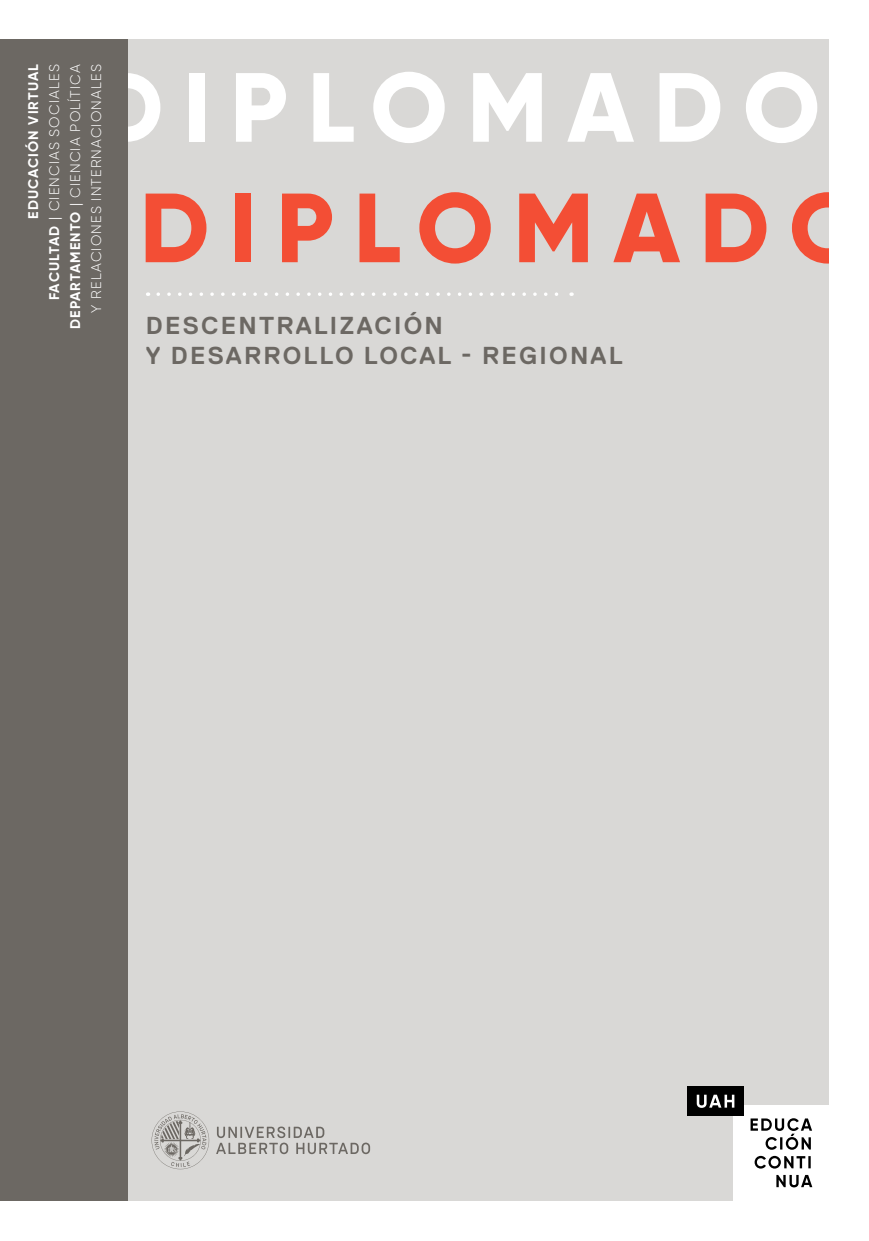
<style>
.page{position:relative;width:869px;height:1241px;background:#fff}
.page>*{position:absolute;margin:0;border:0;box-sizing:border-box;transform-origin:0 0}
.t1{font:800 98px "Gilroy";letter-spacing:.2em;color:#fff}
.t2{font:800 98px "Gilroy";letter-spacing:.2em;color:#f34e35}
.t3{font:700 24.5px/29.8px "Replica Std";letter-spacing:.09em;color:#6c6863}
.t4{font:300 14px/21px "Gilroy";letter-spacing:.08em;color:#fff;text-align:right}
.s1{font-weight:700}
.s2{font-weight:400}
</style>
<div class="page">
<div style="left:0;top:40px;width:830px;height:1160px;background:#d9d8d6"></div>
<svg style="left:158px;top:292px;width:413px;height:4px"></svg>
<div style="left:0;top:40px;width:128px;height:1160px;background:#6c6863"></div>
<svg style="left:216px;top:1126px;width:154px;height:27px"></svg>
<svg style="left:151px;top:1111px;width:58px;height:57px"></svg>
<div style="left:828px;top:0;width:40px;height:1240px;background:#fff"></div>
<div style="left:733px;top:1104px;width:95px;height:96px;background:#fff"></div>
<div style="left:687px;top:1086px;width:56px;height:29px;background:#000"></div>
<svg style="left:776px;top:1174px;width:36px;height:13px"></svg>
<svg style="left:754px;top:1155px;width:56px;height:13px"></svg>
<svg style="left:750px;top:1118px;width:61px;height:31px"></svg>
<svg style="left:696px;top:1094px;width:38px;height:13px"></svg>
<p class="t4" style="left:22px;top:329px;width:266px;rotate:-90deg"><span class="s1">EDUCACIÓN VIRTUAL<br>FACULTAD</span> <span class="s2">|</span> CIENCIAS SOCIALES<br><span class="s1">DEPARTAMENTO</span> <span class="s2">|</span> CIENCIA POLÍTICA<br>Y RELACIONES INTERNACIONALES</p>
<h1 class="t1" style="left:94px;top:46px;width:727px">DIPLOMADO</h1>
<h1 class="t2" style="left:140px;top:166px;width:727px">DIPLOMADO</h1>
<h2 class="t3" style="left:146px;top:311px;width:478px">DESCENTRALIZACIÓN<br>Y DESARROLLO LOCAL - REGIONAL</h2>
</div>
